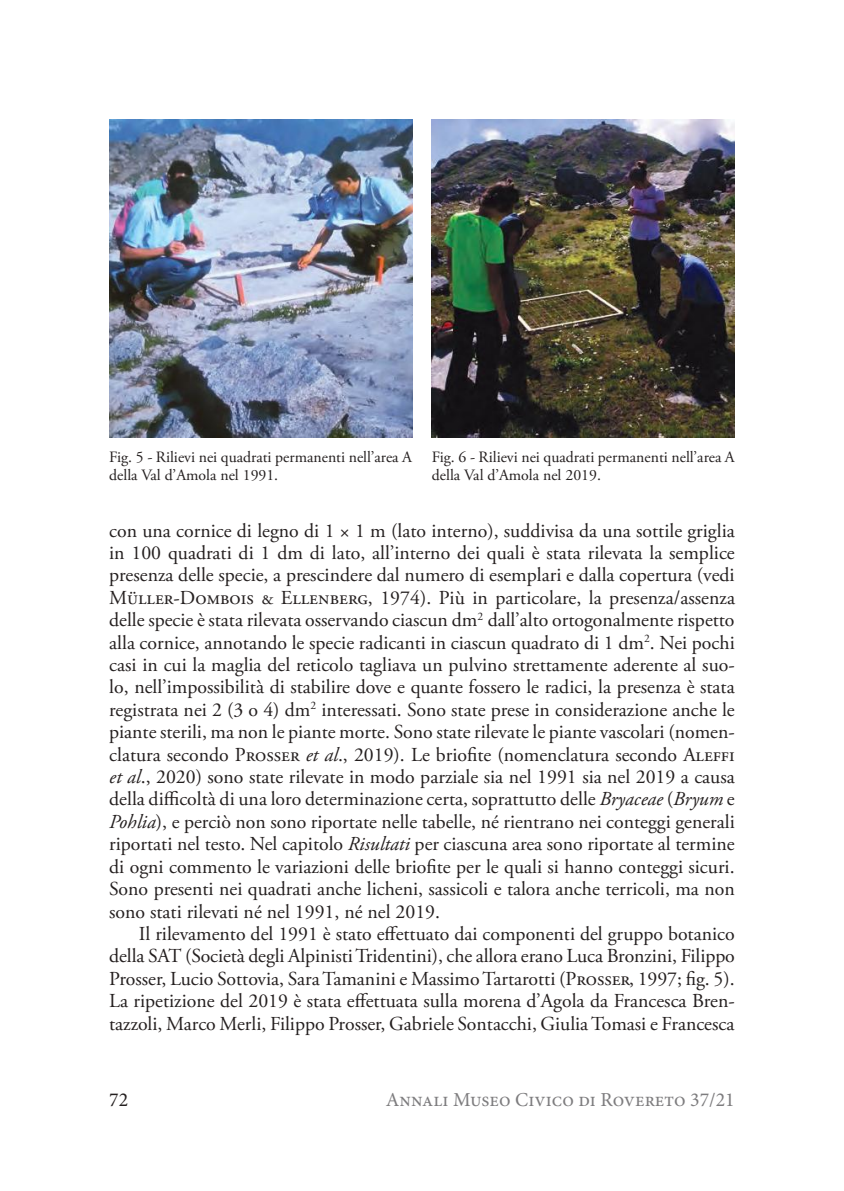
<style>
.page{position:relative;width:844px;height:1191px;background:#fff}
.page>*{position:absolute;margin:0;border:0;box-sizing:border-box;transform-origin:0 0}
.t1{font:19.78px/22.4px "Adobe Garamond Pro";color:#241f1f;text-align:justify}
.t2{font:19.78px "Minion Pro";color:#7d7c7e}
.t3{font:19.78px "Minion Pro";color:#241f1f}
.t4{font:15.75px/18.9px "Adobe Garamond Pro";color:#241f1f}
.s1{font-style:italic}
</style>
<div class="page">
<img style="left:109px;top:119px;width:303px;height:318px">
<img style="left:432px;top:119px;width:302px;height:318px">
<p class="t4" style="left:109px;top:447px;width:304px">Fig. 5 <span class="s1">-</span> Rilievi nei quadrati permanenti nell’area A della Val d’Amola nel 1991.</p>
<p class="t4" style="left:432px;top:447px;width:304px">Fig. 6 <span class="s1">-</span> Rilievi nei quadrati permanenti nell’area A della Val d’Amola nel 2019.</p>
<p class="t1" style="left:109px;top:520px;width:627px">con una cornice di legno di 1 × 1 m (lato interno), suddivisa da una sottile griglia in 100 quadrati di 1 dm di lato, all’interno dei quali è stata rilevata la semplice presenza delle specie, a prescindere dal numero di esemplari e dalla copertura (vedi Müller-Dombois &amp; Ellenberg, 1974). Più in particolare, la presenza/assenza delle specie è stata rilevata osservando ciascun dm<sup>2</sup> dall’alto ortogonalmente rispetto alla cornice, annotando le specie radicanti in ciascun quadrato di 1 dm<sup>2</sup>. Nei pochi casi in cui la maglia del reticolo tagliava un pulvino strettamente aderente al suo&shy;lo, nell’impossibilità di stabilire dove e quante fossero le radici, la presenza è stata registrata nei 2 (3 o 4) dm<sup>2</sup> interessati. Sono state prese in considerazione anche le piante sterili, ma non le piante morte. Sono state rilevate le piante vascolari (nomen&shy;clatura secondo Prosser <span class="s1">et al</span>., 2019). Le briofite (nomenclatura secondo Aleffi <span class="s1">et al</span>., 2020) sono state rilevate in modo parziale sia nel 1991 sia nel 2019 a causa della difficoltà di una loro determinazione certa, soprattutto delle <span class="s1">Bryaceae</span> (<span class="s1">Bryum</span> e <span class="s1">Pohlia</span>), e perciò non sono riportate nelle tabelle, né rientrano nei conteggi generali riportati nel testo. Nel capitolo <span class="s1">Risultati</span> per ciascuna area sono riportate al termine di ogni commento le variazioni delle briofite per le quali si hanno conteggi sicuri.<br>Sono presenti nei quadrati anche licheni, sassicoli e talora anche terricoli, ma non sono stati rilevati né nel 1991, né nel 2019.</p>
<p class="t1" style="left:109px;top:923px;width:627px;text-indent:30px">Il rilevamento del 1991 è stato effettuato dai componenti del gruppo botanico della SAT (Società degli Alpinisti Tridentini), che allora erano Luca Bronzini, Filippo Prosser, Lucio Sottovia, Sara Tamanini e Massimo Tartarotti (Prosser, 1997; fig. 5).<br>La ripetizione del 2019 è stata effettuata sulla morena d’Agola da Francesca Bren&shy;tazzoli, Marco Merli, Filippo Prosser, Gabriele Sontacchi, Giulia Tomasi e Francesca</p>
<p class="t3" style="left:109px;top:1086px;width:20px">72</p>
<p class="t2" style="left:386px;top:1086px;width:350px">Annali Museo Civico di Rovereto 37/21</p>
</div>
